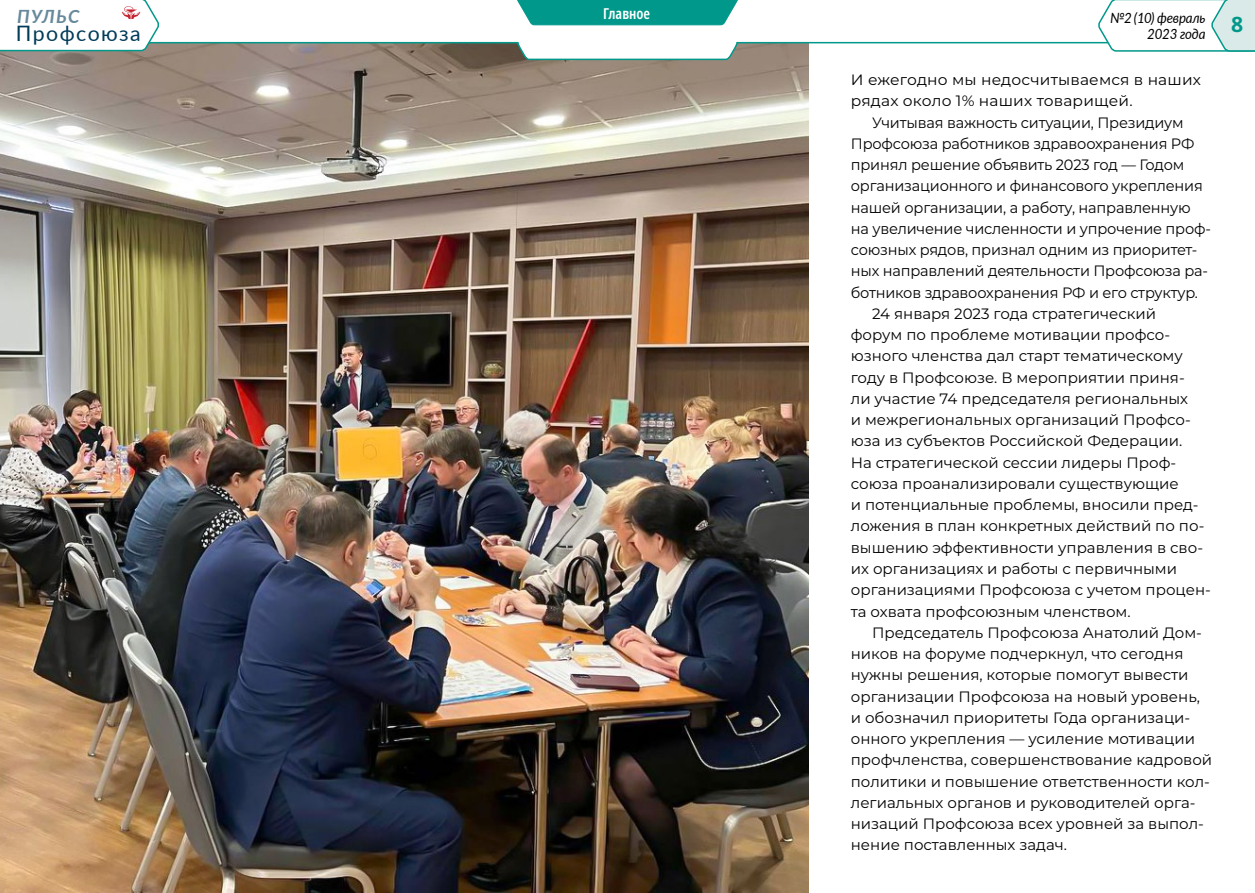
<style>
.page{position:relative;width:1255px;height:893px;background:#fff}
.page>*{position:absolute;margin:0;border:0;box-sizing:border-box;transform-origin:0 0}
.t1{font:21.3px "Lato";letter-spacing:.07em;color:#003b59}
.t2{font:italic 700 18.3px "Lato";letter-spacing:.07em;color:#66899b}
.t3{font:15px/21.3px "Montserrat";color:#000}
.t4{font:600 extra-condensed 15px "Noto Sans";color:#fff}
.t5{font:italic 14.1px/15.3px "Lato";letter-spacing:-.015em;color:#000;scale:.94 1}
</style>
<div class="page">
<img style="left:0;top:61px;width:808px;height:832px">
<svg style="left:0;top:41px;width:1096px;height:20px"></svg>
<svg style="left:517px;top:0;width:221px;height:26px;background:#17a194"></svg>
<svg style="left:1096px;top:0;width:158px;height:52px"></svg>
<svg style="left:0;top:0;width:161px;height:52px"></svg>
<p class="t2" style="left:17px;top:3px;width:64px">ПУЛЬС</p>
<h1 class="t1" style="left:16px;top:18px;width:126px">Профсоюза</h1>
<p class="t4" style="left:603px;top:3px;width:49px">Главное</p>
<p class="t5" style="left:1147px;top:10px;width:104px;text-indent:-37px">№2(10) февраль<br>2023 года <sup>8</sup></p>
<p class="t3" style="left:850px;top:69px;width:351px">И ежегодно мы недосчитываемся в наших рядах около 1% наших товарищей.</p>
<p class="t3" style="left:872px;top:111px;width:313px">Учитывая важность ситуации, Президиум</p>
<p class="t3" style="left:850px;top:132px;width:345px">Профсоюза работников здравоохранения РФ</p>
<p class="t3" style="left:850px;top:154px;width:335px">принял решение объявить 2023 год — Годом</p>
<p class="t3" style="left:850px;top:175px;width:353px">организационного и финансового укрепления</p>
<p class="t3" style="left:850px;top:196px;width:341px">нашей организации, а работу, направленную</p>
<p class="t3" style="left:850px;top:217px;width:362px">на увеличение численности и упрочение проф-</p>
<p class="t3" style="left:850px;top:239px;width:348px">союзных рядов, признал одним из приоритет-</p>
<p class="t3" style="left:850px;top:260px;width:358px">ных направлений деятельности Профсоюза ра-</p>
<p class="t3" style="left:850px;top:281px;width:349px">ботников здравоохранения РФ и его структур.</p>
<p class="t3" style="left:872px;top:302px;width:285px">24 января 2023 года стратегический</p>
<p class="t3" style="left:850px;top:324px;width:321px">форум по проблеме мотивации профсо-</p>
<p class="t3" style="left:850px;top:345px;width:333px">юзного членства дал старт тематическому</p>
<p class="t3" style="left:850px;top:366px;width:335px">году в Профсоюзе. В мероприятии приня-</p>
<p class="t3" style="left:850px;top:387px;width:339px">ли участие 74 председателя региональных</p>
<p class="t3" style="left:850px;top:409px;width:341px">и межрегиональных организаций Профсо-</p>
<p class="t3" style="left:850px;top:430px;width:333px">юза из субъектов Российской Федерации.</p>
<p class="t3" style="left:850px;top:451px;width:327px">На стратегической сессии лидеры Проф-</p>
<p class="t3" style="left:850px;top:472px;width:329px">союза проанализировали существующие</p>
<p class="t3" style="left:850px;top:494px;width:349px">и потенциальные проблемы, вносили пред-</p>
<p class="t3" style="left:850px;top:515px;width:355px">ложения в план конкретных действий по по-</p>
<p class="t3" style="left:850px;top:536px;width:354px">вышению эффективности управления в сво-</p>
<p class="t3" style="left:850px;top:557px;width:328px">их организациях и работы с первичными</p>
<p class="t3" style="left:850px;top:579px;width:361px">организациями Профсоюза с учетом процен-</p>
<p class="t3" style="left:850px;top:600px;width:281px">та охвата профсоюзным членством.</p>
<p class="t3" style="left:872px;top:621px;width:331px">Председатель Профсоюза Анатолий Дом-</p>
<p class="t3" style="left:850px;top:642px;width:334px">ников на форуме подчеркнул, что сегодня</p>
<p class="t3" style="left:850px;top:664px;width:339px">нужны решения, которые помогут вывести</p>
<p class="t3" style="left:850px;top:685px;width:350px">организации Профсоюза на новый уровень,</p>
<p class="t3" style="left:850px;top:706px;width:341px">и обозначил приоритеты Года организаци-</p>
<p class="t3" style="left:850px;top:727px;width:346px">онного укрепления — усиление мотивации</p>
<p class="t3" style="left:850px;top:749px;width:363px">профчленства, совершенствование кадровой</p>
<p class="t3" style="left:850px;top:770px;width:360px">политики и повышение ответственности кол-</p>
<p class="t3" style="left:850px;top:791px;width:346px">легиальных органов и руководителей орга-</p>
<p class="t3" style="left:850px;top:813px;width:354px">низаций Профсоюза всех уровней за выпол-</p>
<p class="t3" style="left:850px;top:834px;width:217px">нение поставленных задач.</p>
</div>
